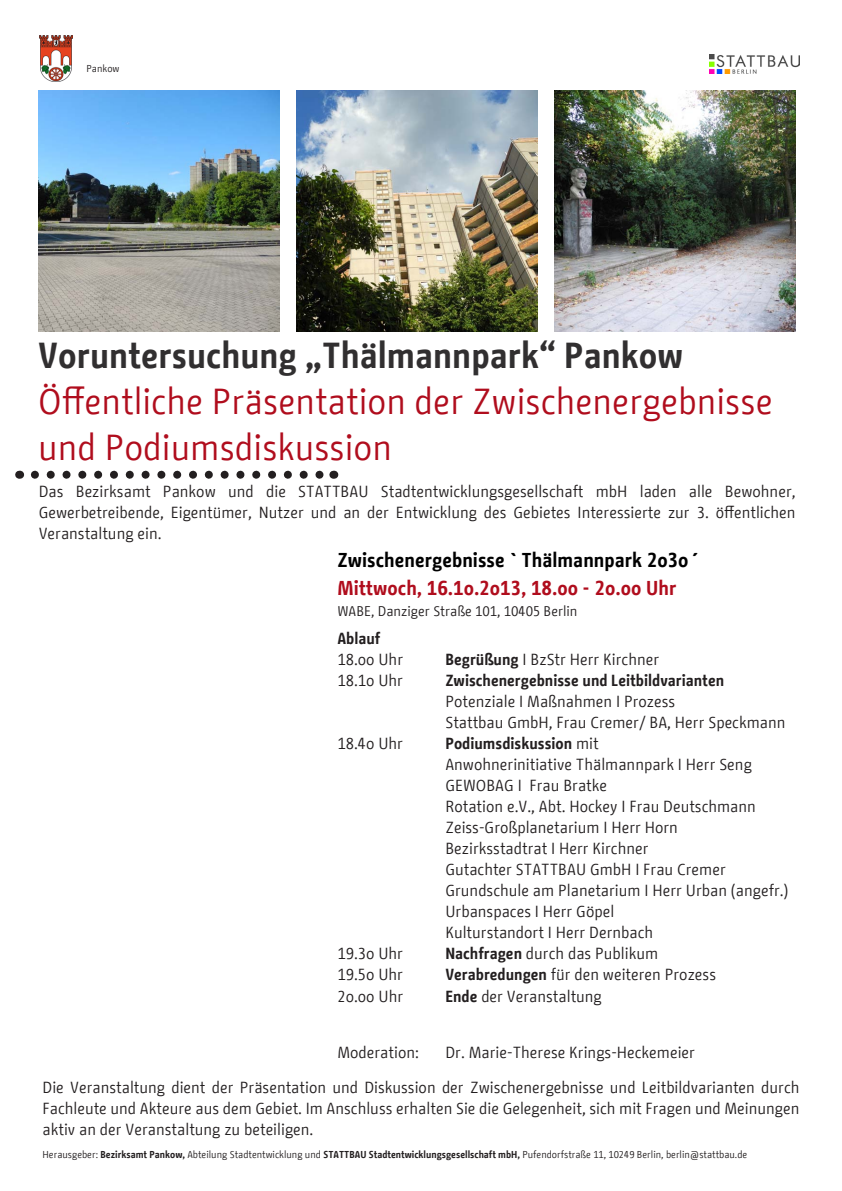
<style>
.page{position:relative;width:842px;height:1191px;background:#fff}
.page>*{position:absolute;margin:0;border:0;box-sizing:border-box;transform-origin:0 0}
._01_02_Untertitel{font:36px "BMF Change";color:#b00d1d}
._01_01_Titel{font:700 36px "BMF Change";color:#312f30}
._02_03_Fließtext_Aus{font:700 20px "BMF Change";color:#000}
._02_03_Fließtext_Aus-2{font:700 20px "BMF Change";color:#b00d1d}
._02_03_Fließtext{font:16px/21px "BMF Change";color:#231f20;text-align:justify}
._02_03_Fließtext-2{font:700 16px "BMF Change";color:#231f20}
._02_03_Fließtext-3{font:14px "BMF Change";color:#231f20}
._03_01_Absender{font:10px "BMF Change";color:#231f20}
.s1{font-weight:700}
.s2{font-weight:400}
</style>
<div class="page">
<svg style="left:35px;top:471px;width:289px;height:8px"></svg>
<img style="left:710px;top:55px;width:89px;height:19px">
<img style="left:38px;top:91px;width:241px;height:241px">
<img style="left:555px;top:91px;width:241px;height:241px">
<img style="left:296px;top:91px;width:241px;height:241px">
<img style="left:40px;top:35px;width:32px;height:46px">
<p class="_03_01_Absender" style="left:86px;top:62px;width:35px">Pankow</p>
<p class="_01_01_Titel" style="left:38px;top:329px;width:646px">Voruntersuchung „Thälmannpark“ Pankow</p>
<p class="_01_02_Untertitel" style="left:38px;top:375px;width:736px">Öffentliche Präsentation der Zwischenergebnisse</p>
<p class="_01_02_Untertitel" style="left:38px;top:421px;width:355px">und Podiumsdiskussion</p>
<p class="_02_03_Fließtext" style="left:39px;top:481px;width:758px">Das Bezirksamt Pankow und die STATTBAU Stadtentwicklungsgesellschaft mbH laden alle Bewohner, Gewerbetreibende, Eigentümer, Nutzer und an der Entwicklung des Gebietes Interessierte zur 3. öffentlichen Veranstaltung ein.</p>
<p class="_02_03_Fließtext_Aus" style="left:337px;top:546px;width:365px">Zwischenergebnisse `Thälmannpark 2o3o´</p>
<p class="_02_03_Fließtext_Aus-2" style="left:337px;top:574px;width:341px">Mittwoch, 16.1o.2o13, 18.oo - 2o.oo Uhr</p>
<p class="_02_03_Fließtext-3" style="left:337px;top:601px;width:242px">WABE, Danziger Straße 101, 10405 Berlin</p>
<p class="_02_03_Fließtext-2" style="left:337px;top:627px;width:44px">Ablauf</p>
<p class="_02_03_Fließtext" style="left:337px;top:649px;width:67px">18.oo Uhr</p>
<p class="_02_03_Fließtext" style="left:445px;top:649px;width:215px"><span class="s1">Begrüßung</span> I BzStr Herr Kirchner</p>
<p class="_02_03_Fließtext" style="left:337px;top:670px;width:67px">18.1o Uhr</p>
<p class="_02_03_Fließtext-2" style="left:445px;top:669px;width:280px">Zwischenergebnisse und Leitbildvarianten</p>
<p class="_02_03_Fließtext" style="left:445px;top:691px;width:231px">Potenziale I Maßnahmen I Prozess</p>
<p class="_02_03_Fließtext" style="left:445px;top:712px;width:342px">Stattbau GmbH, Frau Cremer/ BA, Herr Speckmann</p>
<p class="_02_03_Fließtext" style="left:337px;top:733px;width:67px">18.4o Uhr</p>
<p class="_02_03_Fließtext-2" style="left:445px;top:732px;width:155px">Podiumsdiskussion <span class="s2">mit</span></p>
<p class="_02_03_Fließtext" style="left:445px;top:754px;width:308px">Anwohnerinitiative Thälmannpark I Herr Seng</p>
<p class="_02_03_Fließtext" style="left:445px;top:775px;width:163px">GEWOBAG I Frau Bratke</p>
<p class="_02_03_Fließtext" style="left:445px;top:796px;width:312px">Rotation e.V., Abt. Hockey I Frau Deutschmann</p>
<p class="_02_03_Fließtext" style="left:445px;top:817px;width:234px">Zeiss-Großplanetarium I Herr Horn</p>
<p class="_02_03_Fließtext" style="left:445px;top:838px;width:205px">Bezirksstadtrat I Herr Kirchner</p>
<p class="_02_03_Fließtext" style="left:445px;top:859px;width:282px">Gutachter STATTBAU GmbH I Frau Cremer</p>
<p class="_02_03_Fließtext" style="left:445px;top:880px;width:345px">Grundschule am Planetarium I Herr Urban (angefr.)</p>
<p class="_02_03_Fließtext" style="left:445px;top:901px;width:170px">Urbanspaces I Herr Göpel</p>
<p class="_02_03_Fließtext" style="left:445px;top:922px;width:209px">Kulturstandort I Herr Dernbach</p>
<p class="_02_03_Fließtext" style="left:337px;top:943px;width:67px">19.3o Uhr</p>
<p class="_02_03_Fließtext" style="left:445px;top:943px;width:214px"><span class="s1">Nachfragen</span> durch das Publikum</p>
<p class="_02_03_Fließtext" style="left:337px;top:964px;width:67px">19.5o Uhr</p>
<p class="_02_03_Fließtext" style="left:445px;top:964px;width:272px"><span class="s1">Verabredungen</span> für den weiteren Prozess</p>
<p class="_02_03_Fließtext" style="left:337px;top:985px;width:67px">2o.oo Uhr</p>
<p class="_02_03_Fließtext" style="left:445px;top:985px;width:158px"><span class="s1">Ende</span> der Veranstaltung</p>
<p class="_02_03_Fließtext" style="left:337px;top:1041px;width:83px">Moderation:</p>
<p class="_02_03_Fließtext" style="left:445px;top:1041px;width:251px">Dr. Marie-Therese Krings-Heckemeier</p>
<p class="_02_03_Fließtext" style="left:43px;top:1076px;width:758px">Die Veranstaltung dient der Präsentation und Diskussion der Zwischenergebnisse und Leitbildvarianten durch Fachleute und Akteure aus dem Gebiet. Im Anschluss erhalten Sie die Gelegenheit, sich mit Fragen und Meinungen aktiv an der Veranstaltung zu beteiligen.</p>
<p class="_03_01_Absender" style="left:43px;top:1147px;width:706px">Herausgeber: <span class="s1">Bezirksamt Pankow,</span> Abteilung Stadtentwicklung und <span class="s1">STATTBAU Stadtentwicklungsgesellschaft mbH,</span> Pufendorfstraße 11, 10249 Berlin, berlin@stattbau.de</p>
</div>
